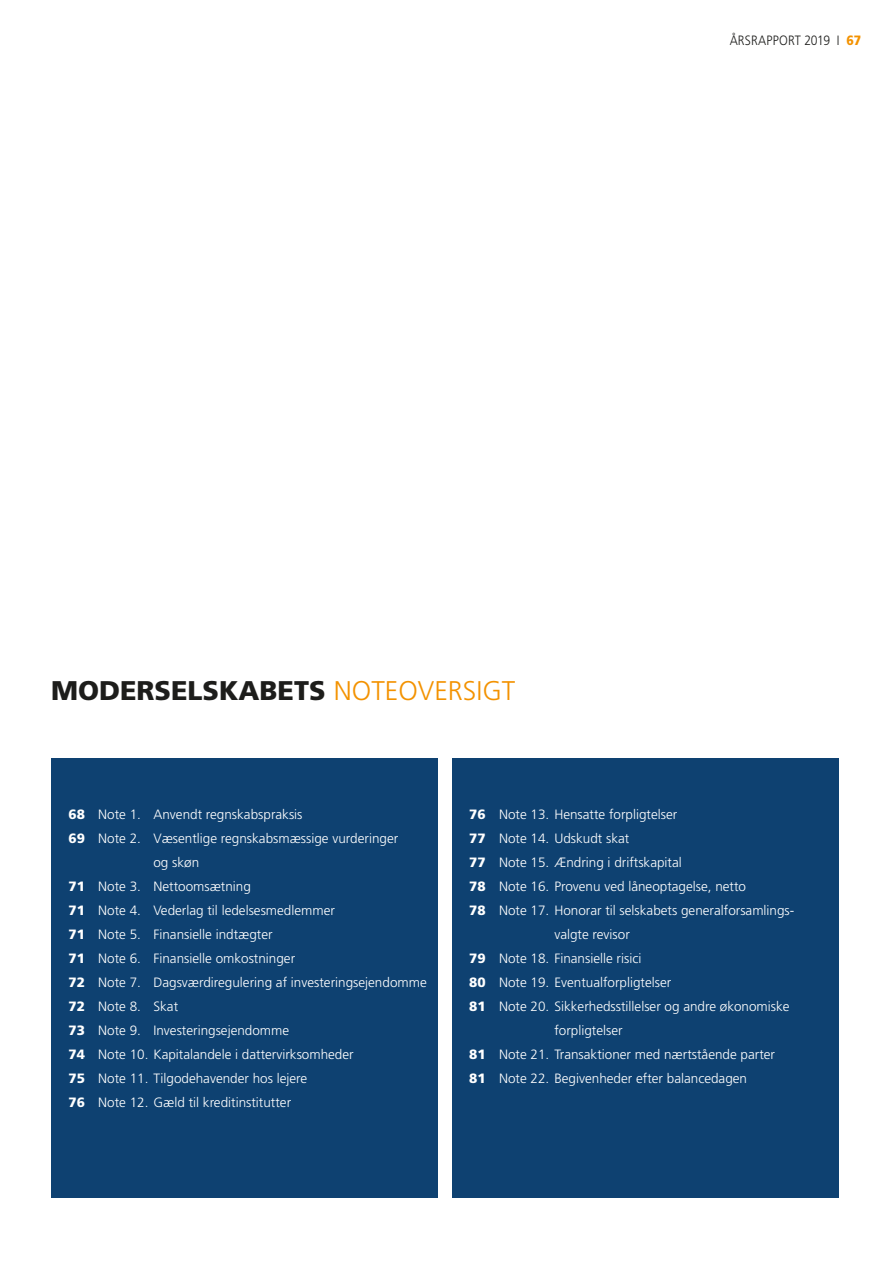
<style>
.page{position:relative;width:893px;height:1263px;background:#fff}
.page>*{position:absolute;margin:0;border:0;box-sizing:border-box;transform-origin:0 0}
.Overskrifter_1{font:900 27px "Frutiger LT";color:#1d1d1b}
.Indholdsfortegnelse{font:300 13.5px/24px "Frutiger LT";color:#fff}
.t1{font:300 13.5px "Frutiger LT";letter-spacing:.01em;color:#1d1d1b;scale:.9 1}
.s1{font-weight:900;color:#f39200}
.s2{font-weight:300;color:#f39200}
.s3{font-weight:900}
</style>
<div class="page">
<div style="left:51px;top:758px;width:387px;height:439px;background:#0e4171"></div>
<div style="left:452px;top:758px;width:387px;height:439px;background:#0e4171"></div>
<p class="t1" style="left:730px;top:33px;width:148px">ÅRSRAPPORT 2019 I <span class="s1">67</span></p>
<p class="Overskrifter_1" style="left:51px;top:674px;width:466px">MODERSELSKABETS <span class="s2">NOTEOVERSIGT</span></p>
<p class="Indholdsfortegnelse" style="left:68px;top:802px;width:236px"><span class="s3">68</span> Note 1. Anvendt regnskabspraksis</p>
<p class="Indholdsfortegnelse" style="left:153px;top:826px;width:246px;text-indent:-85px"><span class="s3">69</span> Note 2. Væsentlige regnskabsmæssige vurderinger og skøn</p>
<p class="Indholdsfortegnelse" style="left:68px;top:874px;width:184px"><span class="s3">71</span> Note 3. Nettoomsætning</p>
<p class="Indholdsfortegnelse" style="left:68px;top:898px;width:268px"><span class="s3">71</span> Note 4. Vederlag til ledelsesmedlemmer</p>
<p class="Indholdsfortegnelse" style="left:68px;top:922px;width:206px"><span class="s3">71</span> Note 5. Finansielle indtægter</p>
<p class="Indholdsfortegnelse" style="left:68px;top:946px;width:228px"><span class="s3">71</span> Note 6. Finansielle omkostninger</p>
<p class="Indholdsfortegnelse" style="left:68px;top:970px;width:360px"><span class="s3">72</span> Note 7. Dagsværdiregulering af investeringsejendomme</p>
<p class="Indholdsfortegnelse" style="left:68px;top:994px;width:111px"><span class="s3">72</span> Note 8. Skat</p>
<p class="Indholdsfortegnelse" style="left:68px;top:1018px;width:222px"><span class="s3">73</span> Note 9. Investeringsejendomme</p>
<p class="Indholdsfortegnelse" style="left:68px;top:1042px;width:287px"><span class="s3">74</span> Note 10. Kapitalandele i dattervirksomheder</p>
<p class="Indholdsfortegnelse" style="left:68px;top:1066px;width:240px"><span class="s3">75</span> Note 11. Tilgodehavender hos lejere</p>
<p class="Indholdsfortegnelse" style="left:68px;top:1090px;width:224px"><span class="s3">76</span> Note 12. Gæld til kreditinstitutter</p>
<p class="Indholdsfortegnelse" style="left:469px;top:802px;width:210px"><span class="s3">76</span> Note 13. Hensatte forpligtelser</p>
<p class="Indholdsfortegnelse" style="left:469px;top:826px;width:162px"><span class="s3">77</span> Note 14. Udskudt skat</p>
<p class="Indholdsfortegnelse" style="left:469px;top:850px;width:214px"><span class="s3">77</span> Note 15. Ændring i driftskapital</p>
<p class="Indholdsfortegnelse" style="left:469px;top:874px;width:278px"><span class="s3">78</span> Note 16. Provenu ved låneoptagelse, netto</p>
<p class="Indholdsfortegnelse" style="left:554px;top:898px;width:242px;text-indent:-85px"><span class="s3">78</span> Note 17. Honorar til selskabets generalforsamlings&shy;valgte revisor</p>
<p class="Indholdsfortegnelse" style="left:469px;top:946px;width:174px"><span class="s3">79</span> Note 18. Finansielle risici</p>
<p class="Indholdsfortegnelse" style="left:469px;top:970px;width:204px"><span class="s3">80</span> Note 19. Eventualforpligtelser</p>
<p class="Indholdsfortegnelse" style="left:554px;top:994px;width:237px;text-indent:-85px"><span class="s3">81</span> Note 20. Sikkerhedsstillelser og andre økonomiske forpligtelser</p>
<p class="Indholdsfortegnelse" style="left:469px;top:1042px;width:307px"><span class="s3">81</span> Note 21. Transaktioner med nærtstående parter</p>
<p class="Indholdsfortegnelse" style="left:469px;top:1066px;width:279px"><span class="s3">81</span> Note 22. Begivenheder efter balancedagen</p>
</div>
